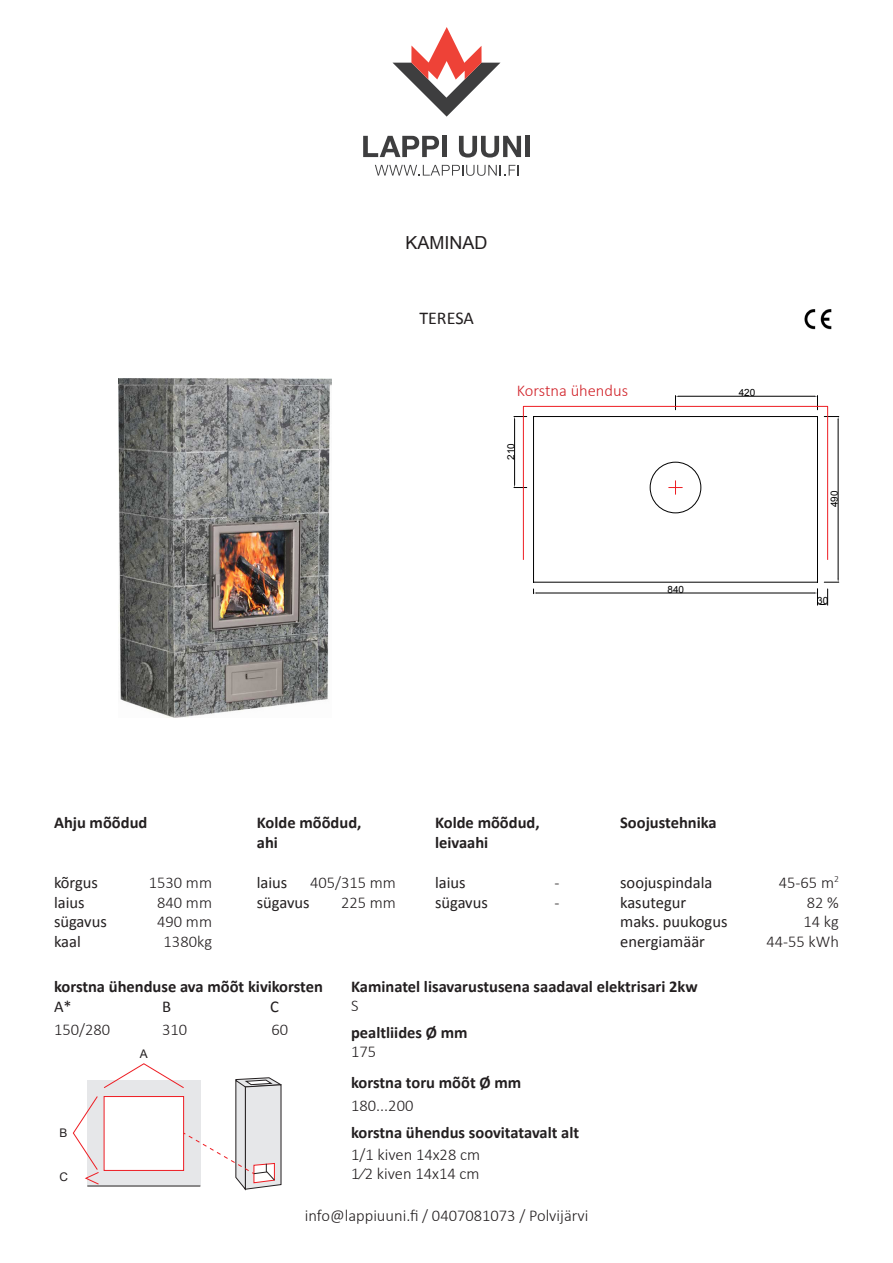
<style>
.page{position:relative;width:893px;height:1263px;background:#fff}
.page>*{position:absolute;margin:0;border:0;box-sizing:border-box;transform-origin:0 0}
.t1{font:18px "Arial";color:#231f20}
.t2{font:18px "Calibri";color:#231f20}
.t3{font:700 16.5px "Calibri";color:#231f20}
.t4{font:300 16.5px "Calibri";color:#231f20}
.t5{font:16.5px "Calibri";color:#231f20}
.t6{font:300 16.5px "Calibri";color:#d1232a}
.t7{font:11.85px "Arial";color:#231f20}
.t8{font:9.9px "Arial";color:#000001}
</style>
<div class="page">
<svg style="left:363px;top:136px;width:76px;height:21px"></svg>
<div style="left:442px;top:136px;width:5px;height:21px;background:#3e3e3f"></div>
<svg style="left:459px;top:136px;width:62px;height:22px"></svg>
<div style="left:525px;top:136px;width:5px;height:21px;background:#3e3e3f"></div>
<svg style="left:375px;top:165px;width:144px;height:11px"></svg>
<svg style="left:392px;top:27px;width:108px;height:90px"></svg>
<svg style="left:72px;top:1063px;width:210px;height:127px"></svg>
<img style="left:804px;top:309px;width:28px;height:21px">
<img style="left:119px;top:378px;width:212px;height:340px">
<hr style="left:679px;top:396px;width:135px;height:1px;background:#000001">
<svg style="left:675px;top:396px;width:4px;height:14px"></svg>
<svg style="left:814px;top:396px;width:4px;height:14px"></svg>
<svg style="left:514px;top:416px;width:325px;height:189px"></svg>
<hr style="left:523px;top:406px;width:1px;height:154px;background:#ee1d23">
<hr style="left:827px;top:406px;width:1px;height:154px;background:#ee1d23">
<hr style="left:523px;top:406px;width:305px;height:1px;background:#ee1d23">
<hr style="left:533px;top:582px;width:284px;height:1px;background:#000001">
<hr style="left:817px;top:416px;width:1px;height:166px;background:#000001">
<hr style="left:533px;top:416px;width:284px;height:1px;background:#000001">
<hr style="left:533px;top:416px;width:1px;height:166px;background:#000001">
<p class="t1" style="left:405px;top:231px;width:84px">KAMINAD</p>
<p class="t2" style="left:419px;top:307px;width:56px">TERESA</p>
<p class="t6" style="left:517px;top:381px;width:113px">Korstna ühendus</p>
<p class="t8" style="left:504px;top:460px;width:18px;rotate:-90deg">210</p>
<p class="t8" style="left:668px;top:583px;width:18px">840</p>
<p class="t8" style="left:739px;top:386px;width:18px">420</p>
<p class="t8" style="left:828px;top:507px;width:18px;rotate:-90deg">490</p>
<p class="t8" style="left:817px;top:594px;width:13px">30</p>
<p class="t3" style="left:54px;top:812px;width:95px">Ahju mõõdud</p>
<p class="t5" style="left:54px;top:872px;width:46px">kõrgus</p>
<p class="t5" style="left:54px;top:892px;width:32px">laius</p>
<p class="t5" style="left:54px;top:911px;width:54px">sügavus</p>
<p class="t5" style="left:54px;top:931px;width:28px">kaal</p>
<p class="t4" style="left:149px;top:872px;width:65px">1530 mm</p>
<p class="t4" style="left:157px;top:892px;width:56px">840 mm</p>
<p class="t4" style="left:157px;top:912px;width:56px">490 mm</p>
<p class="t4" style="left:164px;top:931px;width:50px">1380kg</p>
<p class="t3" style="left:257px;top:812px;width:106px">Kolde mõõdud,</p>
<p class="t3" style="left:257px;top:832px;width:23px">ahi</p>
<p class="t5" style="left:257px;top:872px;width:32px">laius</p>
<p class="t5" style="left:257px;top:892px;width:54px">sügavus</p>
<p class="t4" style="left:310px;top:872px;width:87px">405/315 mm</p>
<p class="t4" style="left:341px;top:892px;width:56px">225 mm</p>
<p class="t3" style="left:435px;top:812px;width:106px">Kolde mõõdud,</p>
<p class="t3" style="left:435px;top:832px;width:55px">leivaahi</p>
<p class="t5" style="left:435px;top:872px;width:32px">laius</p>
<p class="t5" style="left:435px;top:892px;width:54px">sügavus</p>
<p class="t4" style="left:554px;top:872px;width:7px">-</p>
<p class="t4" style="left:554px;top:892px;width:7px">-</p>
<p class="t3" style="left:620px;top:812px;width:98px">Soojustehnika</p>
<p class="t5" style="left:620px;top:872px;width:94px">soojuspindala</p>
<p class="t5" style="left:620px;top:892px;width:68px">kasutegur</p>
<p class="t5" style="left:620px;top:911px;width:109px">maks. puukogus</p>
<p class="t5" style="left:620px;top:931px;width:86px">energiamäär</p>
<p class="t3" style="left:54px;top:976px;width:270px">korstna ühenduse ava mõõt kivikorsten</p>
<p class="t5" style="left:54px;top:996px;width:19px">A*</p>
<p class="t5" style="left:162px;top:996px;width:10px">B</p>
<p class="t5" style="left:270px;top:996px;width:10px">C</p>
<p class="t3" style="left:351px;top:976px;width:348px">Kaminatel lisavarustusena saadaval elektrisari 2kw</p>
<p class="t4" style="left:351px;top:995px;width:9px">S</p>
<p class="t4" style="left:54px;top:1020px;width:58px">150/280</p>
<p class="t4" style="left:162px;top:1020px;width:27px">310</p>
<p class="t4" style="left:271px;top:1020px;width:18px">60</p>
<p class="t3" style="left:351px;top:1022px;width:118px">pealtliides Ø mm</p>
<p class="t7" style="left:140px;top:1046px;width:9px">A</p>
<p class="t4" style="left:351px;top:1042px;width:27px">175</p>
<p class="t3" style="left:351px;top:1071px;width:172px">korstna toru mõõt Ø mm</p>
<p class="t4" style="left:351px;top:1095px;width:64px">180...200</p>
<p class="t4" style="left:351px;top:1144px;width:131px">1/1 kiven 14x28 cm</p>
<p class="t4" style="left:351px;top:1163px;width:130px">1⁄2 kiven 14x14 cm</p>
<p class="t7" style="left:59px;top:1124px;width:9px">B</p>
<p class="t3" style="left:351px;top:1121px;width:230px">korstna ühendus soovitatavalt alt</p>
<p class="t7" style="left:59px;top:1169px;width:10px">C</p>
<p class="t4" style="left:305px;top:1206px;width:285px">info@lappiuuni.fi / 0407081073 / Polvijärvi</p>
<p class="t4" style="left:779px;top:872px;width:62px">45-65 m<sup>2</sup></p>
<p class="t4" style="left:807px;top:892px;width:34px">82 %</p>
<p class="t4" style="left:803px;top:912px;width:37px">14 kg</p>
<p class="t4" style="left:766px;top:931px;width:74px">44-55 kWh</p>
</div>
